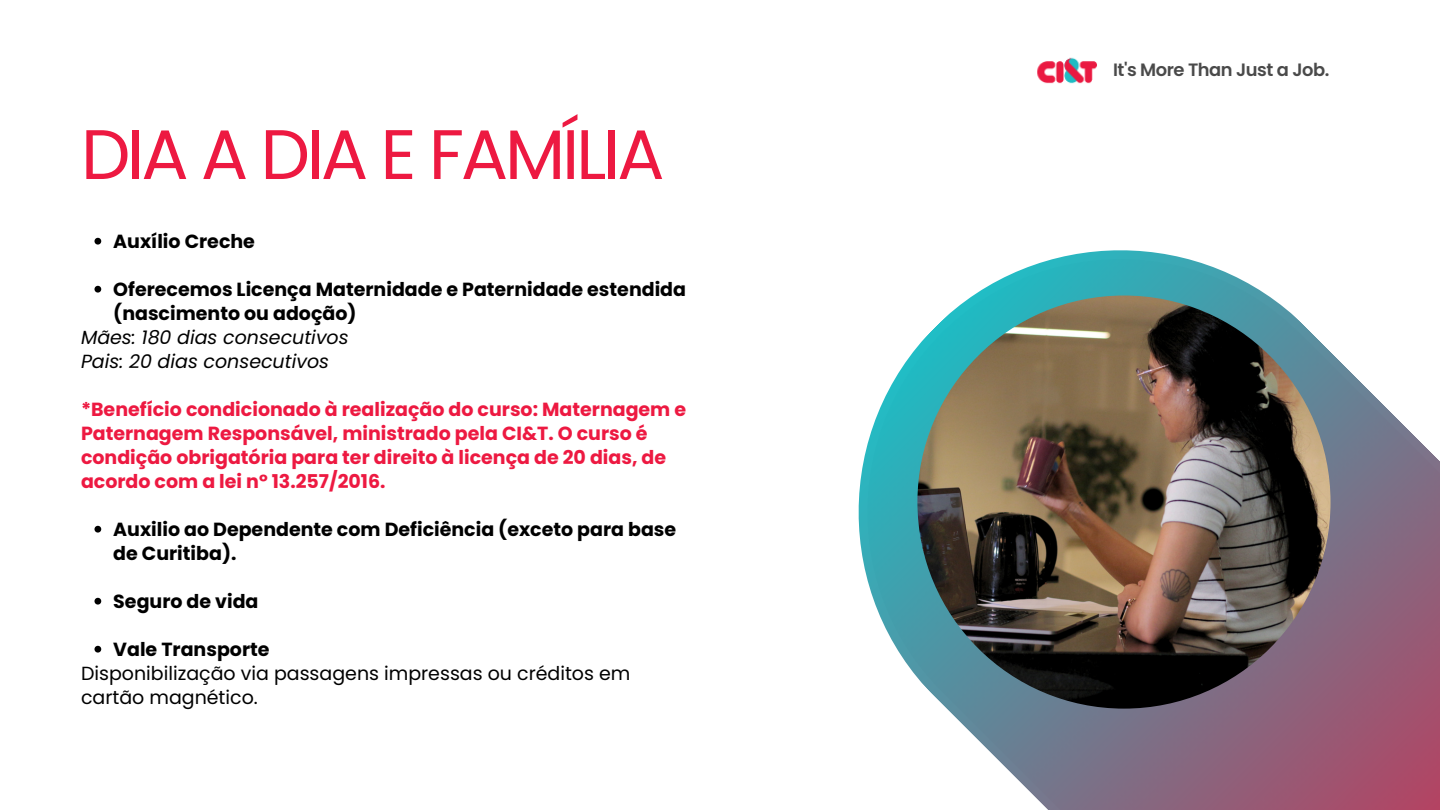
<style>
.page{position:relative;width:1440px;height:810px;background:#fff}
.page>*{position:absolute;margin:0;border:0;box-sizing:border-box;transform-origin:0 0}
.t1{font:70px "Poppins";letter-spacing:-.045em;color:#ed1941}
.t2{font:700 19px/24px "Poppins";color:#ed1941}
.t3{font:700 19px/24px "Poppins";color:#000}
.t4{font:19px/24px "Poppins";color:#000}
.t5{font:italic 19px/24px "Poppins";color:#000}
.t6{font:600 17.9px "Poppins";letter-spacing:-.025em;color:#4a4a4a}
</style>
<div class="page">
<svg style="left:858px;top:250px;width:582px;height:560px"></svg>
<img style="left:917px;top:296px;width:414px;height:413px;border-radius:50%">
<svg style="left:94px;top:238px;width:7px;height:7px"></svg>
<svg style="left:94px;top:286px;width:7px;height:7px"></svg>
<svg style="left:94px;top:526px;width:7px;height:7px"></svg>
<svg style="left:94px;top:598px;width:7px;height:7px"></svg>
<svg style="left:94px;top:646px;width:7px;height:7px"></svg>
<img style="left:1037px;top:57px;width:60px;height:27px">
<h1 class="t1" style="left:81px;top:106px;width:585px">DIA A DIA E FAMÍLIA</h1>
<p class="t3" style="left:113px;top:230px;width:143px">Auxílio Creche</p>
<p class="t3" style="left:113px;top:278px;width:574px">Oferecemos Licença Maternidade e Paternidade estendida (nascimento ou adoção)</p>
<p class="t5" style="left:81px;top:326px;width:269px">Mães: 180 dias consecutivos<br>Pais: 20 dias consecutivos</p>
<p class="t2" style="left:81px;top:398px;width:607px">*Benefício condicionado à realização do curso: Maternagem e Paternagem Responsável, ministrado pela CI&amp;T. O curso é condição obrigatória para ter direito à licença de 20 dias, de acordo com a lei nº 13.257/2016.</p>
<p class="t3" style="left:113px;top:518px;width:564px">Auxilio ao Dependente com Deficiência (exceto para base de Curitiba).</p>
<p class="t3" style="left:113px;top:590px;width:147px">Seguro de vida</p>
<p class="t3" style="left:113px;top:638px;width:158px">Vale Transporte</p>
<p class="t4" style="left:81px;top:662px;width:551px">Disponibilização via passagens impressas ou créditos em cartão magnético.</p>
<p class="t6" style="left:1113px;top:58px;width:218px">It's More Than Just a Job.</p>
</div>
